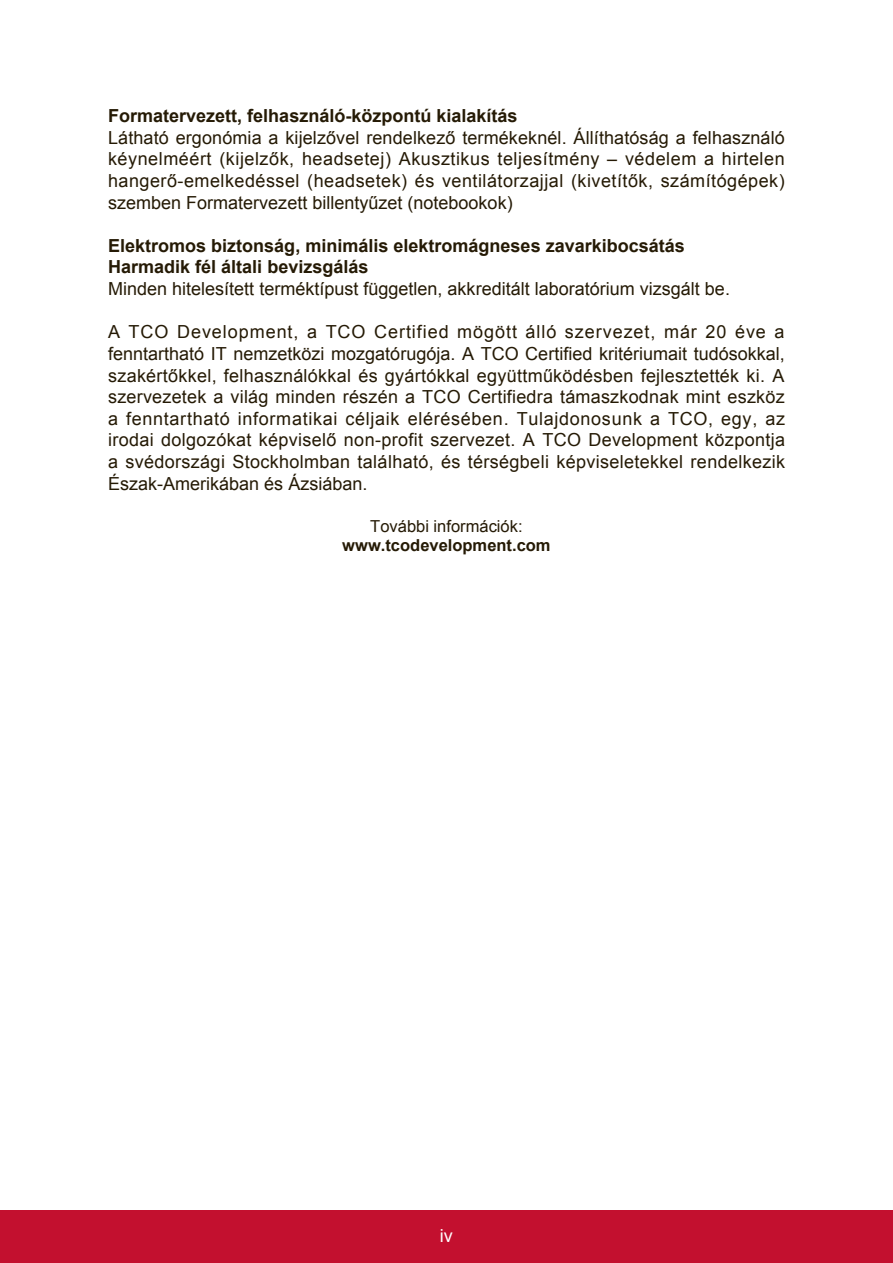
<style>
.page{position:relative;width:893px;height:1263px;background:#fff}
.page>*{position:absolute;margin:0;border:0;box-sizing:border-box;transform-origin:0 0}
.t1{font:18px/21.6px "Arial";color:#251a05;text-align:justify}
.t2{font:700 18px/21.6px "Arial";color:#251a05}
.t3{font:18px "Arial";color:#fff}
.t4{font:700 16.5px "Arial";color:#251a05}
.t5{font:16.5px "Arial";color:#251a05}
</style>
<div class="page">
<div style="left:0;top:1210px;width:892px;height:53px;background:#c3102f"></div>
<p class="t2" style="left:108px;top:106px;width:411px">Formatervezett, felhasználó-központú kialakítás</p>
<p class="t1" style="left:108px;top:127px;width:678px">Látható ergonómia a kijelzővel rendelkező termékeknél. Állíthatóság a felhasználó kéynelméért (kijelzők, headsetej) Akusztikus teljesítmény – védelem a hirtelen hangerő-emelkedéssel (headsetek) és ventilátorzajjal (kivetítők, számítógépek) szemben Formatervezett billentyűzet (notebookok)</p>
<p class="t2" style="left:108px;top:235px;width:578px">Elektromos biztonság, minimális elektromágneses zavarkibocsátás<br>Harmadik fél általi bevizsgálás</p>
<p class="t1" style="left:108px;top:278px;width:623px">Minden hitelesített terméktípust független, akkreditált laboratórium vizsgált be.</p>
<p class="t1" style="left:108px;top:321px;width:678px">A TCO Development, a TCO Certified mögött álló szervezet, már 20 éve a fenntartható IT nemzetközi mozgatórugója. A TCO Certified kritériumait tudósokkal, szakértőkkel, felhasználókkal és gyártókkal együttműködésben fejlesztették ki. A szervezetek a világ minden részén a TCO Certifiedra támaszkodnak mint eszköz a fenntartható informatikai céljaik elérésében. Tulajdonosunk a TCO, egy, az irodai dolgozókat képviselő non-profit szervezet. A TCO Development központja a svédországi Stockholmban található, és térségbeli képviseletekkel rendelkezik Észak-Amerikában és Ázsiában.</p>
<p class="t5" style="left:370px;top:515px;width:154px">További információk:</p>
<p class="t4" style="left:342px;top:534px;width:210px">www.tcodevelopment.com</p>
<p class="t3" style="left:440px;top:1223px;width:14px">iv</p>
</div>
